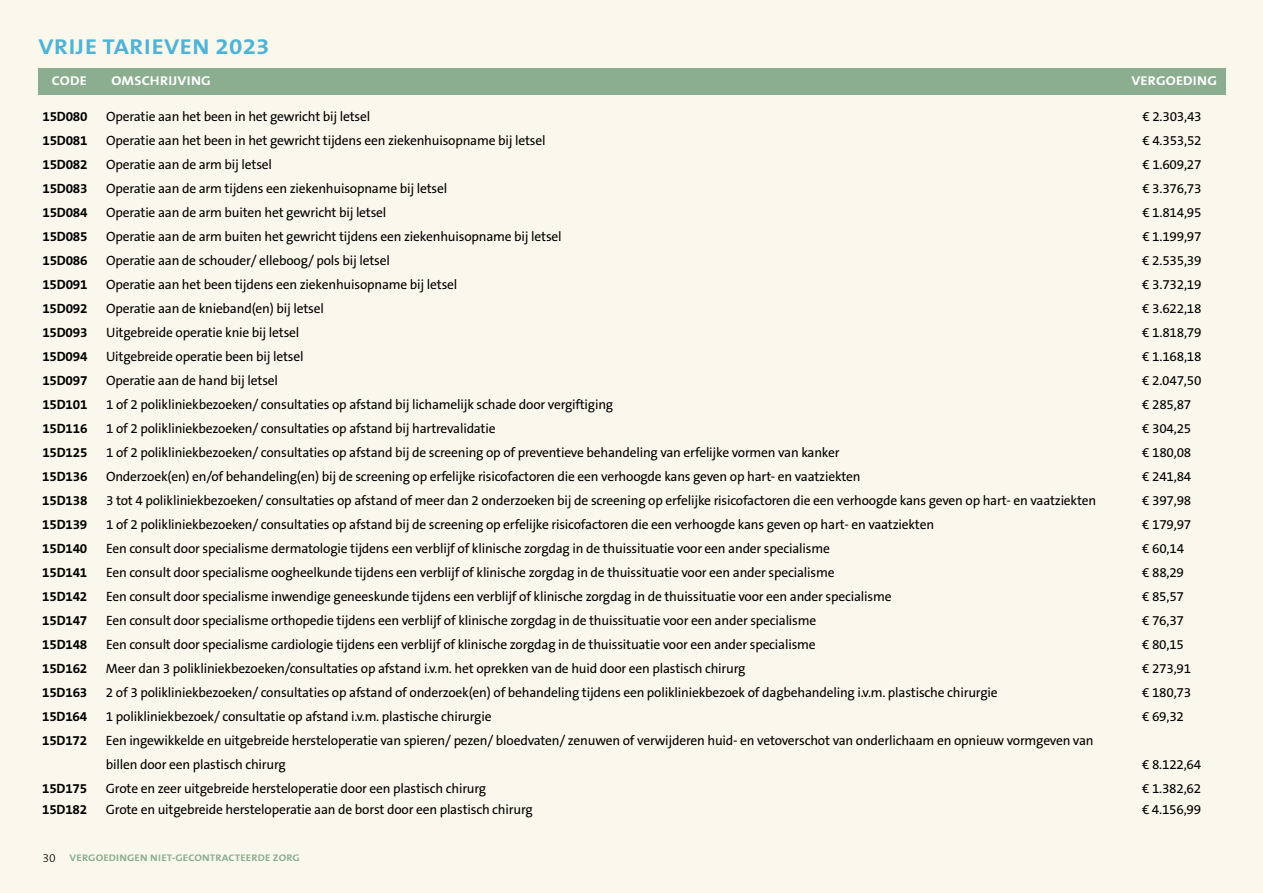
<style>
.page{position:relative;width:1263px;height:893px;background:#faf8ec}
.page>*{position:absolute;margin:0;border:0;box-sizing:border-box;transform-origin:0 0}
.t1{font:700 21.6px "The Sans B W7";letter-spacing:.025em;color:#4fb3d7;scale:1.13 1}
.t2{font:13.5px/24px "The Sans B W5 Plain";letter-spacing:-.015em;color:#000}
.t3{font:700 13.5px "The Sans B W7";letter-spacing:-.015em;color:#000}
.t4{font:700 12.9px "The Sans B W7";letter-spacing:.015em;color:#fff;scale:1.11 1}
.t5{font:700 9.6px "The Sans B W7";letter-spacing:.015em;color:#8cae90;scale:1.12 1}
.s1{font-family:"The Sans B W3";font-weight:300;font-size:12px;color:#000}
</style>
<div class="page">
<div style="left:38px;top:68px;width:1188px;height:27px;background:#8cae90"></div>
<h1 class="t1" style="left:38px;top:33px;width:206px">VRIJE TARIEVEN 2023</h1>
<p class="t4" style="left:52px;top:73px;width:33px">CODE</p>
<p class="t4" style="left:112px;top:73px;width:91px">OMSCHRIJVING</p>
<p class="t4" style="left:1131px;top:73px;width:79px">VERGOEDING</p>
<p class="t3" style="left:43px;top:107px;width:47px">15D080</p>
<p class="t2" style="left:106px;top:104px;width:266px">Operatie aan het been in het gewricht bij letsel</p>
<p class="t2" style="left:1142px;top:104px;width:61px">€ 2.303,43</p>
<p class="t3" style="left:43px;top:131px;width:47px">15D081</p>
<p class="t2" style="left:106px;top:128px;width:441px">Operatie aan het been in het gewricht tijdens een ziekenhuisopname bij letsel</p>
<p class="t2" style="left:1142px;top:128px;width:61px">€ 4.353,52</p>
<p class="t3" style="left:42px;top:155px;width:47px">15D082</p>
<p class="t2" style="left:106px;top:152px;width:167px">Operatie aan de arm bij letsel</p>
<p class="t2" style="left:1142px;top:152px;width:61px">€ 1.609,27</p>
<p class="t3" style="left:42px;top:179px;width:47px">15D083</p>
<p class="t2" style="left:106px;top:176px;width:342px">Operatie aan de arm tijdens een ziekenhuisopname bij letsel</p>
<p class="t2" style="left:1142px;top:176px;width:61px">€ 3.376,73</p>
<p class="t3" style="left:42px;top:203px;width:47px">15D084</p>
<p class="t2" style="left:106px;top:200px;width:282px">Operatie aan de arm buiten het gewricht bij letsel</p>
<p class="t2" style="left:1142px;top:200px;width:61px">€ 1.814,95</p>
<p class="t3" style="left:42px;top:227px;width:47px">15D085</p>
<p class="t2" style="left:106px;top:224px;width:457px">Operatie aan de arm buiten het gewricht tijdens een ziekenhuisopname bij letsel</p>
<p class="t2" style="left:1142px;top:224px;width:61px">€ 1.199,97</p>
<p class="t3" style="left:42px;top:251px;width:47px">15D086</p>
<p class="t2" style="left:106px;top:248px;width:285px">Operatie aan de schouder/ elleboog/ pols bij letsel</p>
<p class="t2" style="left:1142px;top:248px;width:61px">€ 2.535,39</p>
<p class="t3" style="left:42px;top:275px;width:47px">15D091</p>
<p class="t2" style="left:106px;top:272px;width:353px">Operatie aan het been tijdens een ziekenhuisopname bij letsel</p>
<p class="t2" style="left:1142px;top:272px;width:61px">€ 3.732,19</p>
<p class="t3" style="left:42px;top:299px;width:47px">15D092</p>
<p class="t2" style="left:106px;top:296px;width:219px">Operatie aan de knieband(en) bij letsel</p>
<p class="t2" style="left:1142px;top:296px;width:61px">€ 3.622,18</p>
<p class="t3" style="left:42px;top:323px;width:47px">15D093</p>
<p class="t2" style="left:106px;top:320px;width:195px">Uitgebreide operatie knie bij letsel</p>
<p class="t2" style="left:1142px;top:320px;width:61px">€ 1.818,79</p>
<p class="t3" style="left:42px;top:347px;width:47px">15D094</p>
<p class="t2" style="left:106px;top:344px;width:199px">Uitgebreide operatie been bij letsel</p>
<p class="t2" style="left:1142px;top:344px;width:61px">€ 1.168,18</p>
<p class="t3" style="left:42px;top:371px;width:47px">15D097</p>
<p class="t2" style="left:106px;top:368px;width:173px">Operatie aan de hand bij letsel</p>
<p class="t2" style="left:1142px;top:368px;width:61px">€ 2.047,50</p>
<p class="t3" style="left:42px;top:395px;width:47px">15D101</p>
<p class="t2" style="left:106px;top:392px;width:509px">1 of 2 polikliniekbezoeken/ consultaties op afstand bij lichamelijk schade door vergiftiging</p>
<p class="t2" style="left:1142px;top:392px;width:51px">€ 285,87</p>
<p class="t3" style="left:42px;top:419px;width:47px">15D116</p>
<p class="t2" style="left:106px;top:416px;width:391px">1 of 2 polikliniekbezoeken/ consultaties op afstand bij hartrevalidatie</p>
<p class="t2" style="left:1142px;top:416px;width:51px">€ 304,25</p>
<p class="t3" style="left:42px;top:443px;width:47px">15D125</p>
<p class="t2" style="left:106px;top:440px;width:735px">1 of 2 polikliniekbezoeken/ consultaties op afstand bij de screening op of preventieve behandeling van erfelijke vormen van kanker</p>
<p class="t2" style="left:1142px;top:440px;width:51px">€ 180,08</p>
<p class="t3" style="left:42px;top:467px;width:47px">15D136</p>
<p class="t2" style="left:106px;top:464px;width:756px">Onderzoek(en) en/of behandeling(en) bij de screening op erfelijke risicofactoren die een verhoogde kans geven op hart- en vaatziekten</p>
<p class="t2" style="left:1142px;top:464px;width:51px">€ 241,84</p>
<p class="t3" style="left:42px;top:491px;width:47px">15D138</p>
<p class="t2" style="left:106px;top:488px;width:992px">3 tot 4 polikliniekbezoeken/ consultaties op afstand of meer dan 2 onderzoeken bij de screening op erfelijke risicofactoren die een verhoogde kans geven op hart- en vaatziekten</p>
<p class="t2" style="left:1142px;top:488px;width:51px">€ 397,98</p>
<p class="t3" style="left:42px;top:515px;width:47px">15D139</p>
<p class="t2" style="left:106px;top:512px;width:830px">1 of 2 polikliniekbezoeken/ consultaties op afstand bij de screening op erfelijke risicofactoren die een verhoogde kans geven op hart- en vaatziekten</p>
<p class="t2" style="left:1142px;top:512px;width:51px">€ 179,97</p>
<p class="t3" style="left:42px;top:539px;width:47px">15D140</p>
<p class="t2" style="left:106px;top:536px;width:725px">Een consult door specialisme dermatologie tijdens een verblijf of klinische zorgdag in de thuissituatie voor een ander specialisme</p>
<p class="t2" style="left:1142px;top:536px;width:43px">€ 60,14</p>
<p class="t3" style="left:42px;top:563px;width:47px">15D141</p>
<p class="t2" style="left:106px;top:560px;width:730px">Een consult door specialisme oogheelkunde tijdens een verblijf of klinische zorgdag in de thuissituatie voor een ander specialisme</p>
<p class="t2" style="left:1142px;top:560px;width:43px">€ 88,29</p>
<p class="t3" style="left:42px;top:587px;width:47px">15D142</p>
<p class="t2" style="left:106px;top:584px;width:787px">Een consult door specialisme inwendige geneeskunde tijdens een verblijf of klinische zorgdag in de thuissituatie voor een ander specialisme</p>
<p class="t2" style="left:1142px;top:584px;width:43px">€ 85,57</p>
<p class="t3" style="left:42px;top:611px;width:47px">15D147</p>
<p class="t2" style="left:106px;top:608px;width:712px">Een consult door specialisme orthopedie tijdens een verblijf of klinische zorgdag in de thuissituatie voor een ander specialisme</p>
<p class="t2" style="left:1142px;top:608px;width:43px">€ 76,37</p>
<p class="t3" style="left:42px;top:635px;width:47px">15D148</p>
<p class="t2" style="left:106px;top:632px;width:711px">Een consult door specialisme cardiologie tijdens een verblijf of klinische zorgdag in de thuissituatie voor een ander specialisme</p>
<p class="t2" style="left:1142px;top:632px;width:43px">€ 80,15</p>
<p class="t3" style="left:42px;top:659px;width:47px">15D162</p>
<p class="t2" style="left:106px;top:656px;width:641px">Meer dan 3 polikliniekbezoeken/consultaties op afstand i.v.m. het oprekken van de huid door een plastisch chirurg</p>
<p class="t2" style="left:1142px;top:656px;width:51px">€ 273,91</p>
<p class="t3" style="left:42px;top:683px;width:47px">15D163</p>
<p class="t2" style="left:106px;top:680px;width:893px">2 of 3 polikliniekbezoeken/ consultaties op afstand of onderzoek(en) of behandeling tijdens een polikliniekbezoek of dagbehandeling i.v.m. plastische chirurgie</p>
<p class="t2" style="left:1142px;top:680px;width:51px">€ 180,73</p>
<p class="t3" style="left:42px;top:707px;width:47px">15D164</p>
<p class="t2" style="left:106px;top:704px;width:387px">1 polikliniekbezoek/ consultatie op afstand i.v.m. plastische chirurgie</p>
<p class="t2" style="left:1142px;top:704px;width:43px">€ 69,32</p>
<p class="t3" style="left:42px;top:731px;width:47px">15D172</p>
<p class="t2" style="left:106px;top:728px;width:989px">Een ingewikkelde en uitgebreide hersteloperatie van spieren/ pezen/ bloedvaten/ zenuwen of verwijderen huid- en vetoverschot van onderlichaam en opnieuw vormgeven van billen door een plastisch chirurg</p>
<p class="t2" style="left:1142px;top:752px;width:61px">€ 8.122,64</p>
<p class="t3" style="left:42px;top:779px;width:47px">15D175</p>
<p class="t2" style="left:106px;top:776px;width:382px">Grote en zeer uitgebreide hersteloperatie door een plastisch chirurg</p>
<p class="t2" style="left:1142px;top:776px;width:61px">€ 1.382,62</p>
<p class="t3" style="left:42px;top:800px;width:47px">15D182</p>
<p class="t2" style="left:106px;top:797px;width:428px">Grote en uitgebreide hersteloperatie aan de borst door een plastisch chirurg</p>
<p class="t2" style="left:1142px;top:797px;width:61px">€ 4.156,99</p>
<p class="t5" style="left:43px;top:851px;width:231px"><span class="s1">30</span> VERGOEDINGEN NIET-GECONTRACTEERDE ZORG</p>
</div>
